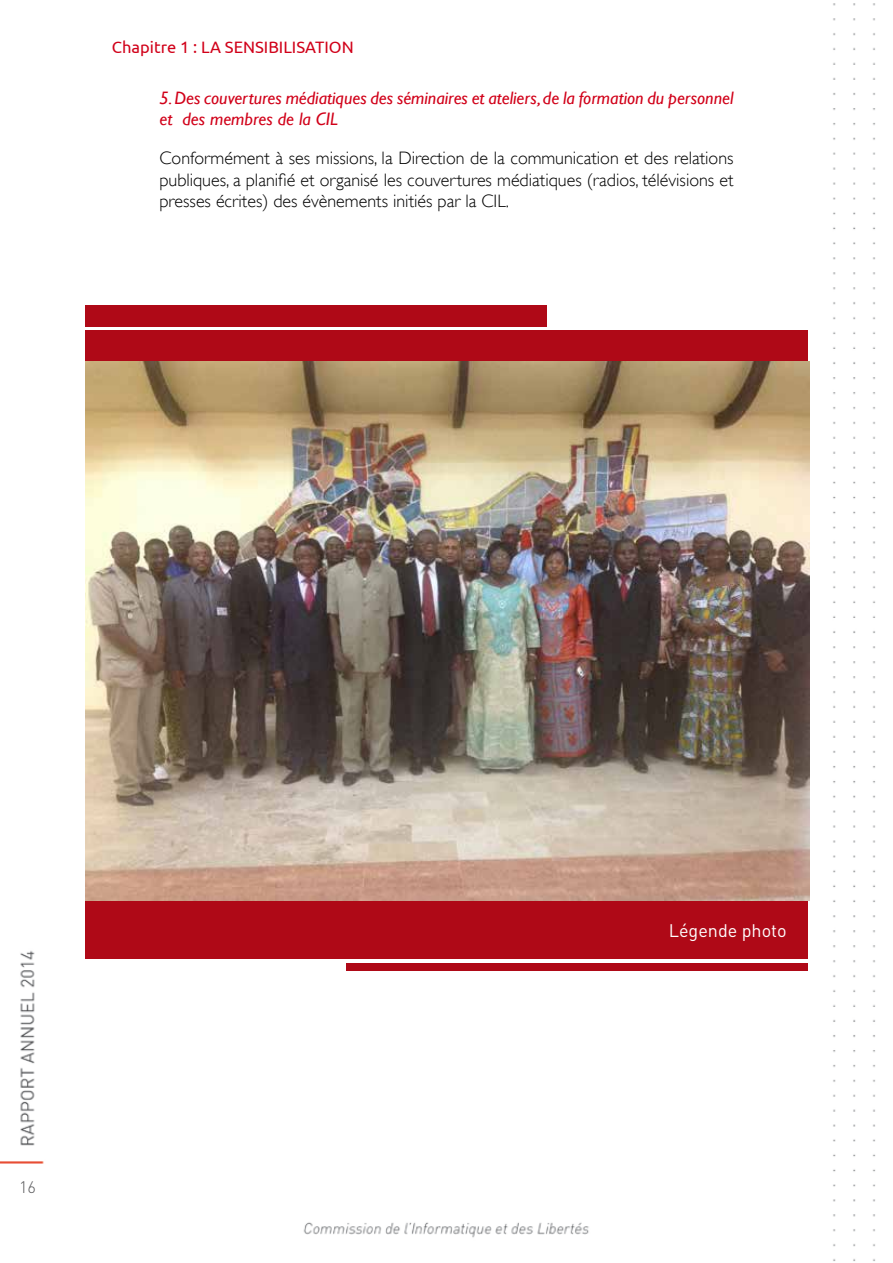
<style>
.page{position:relative;width:893px;height:1263px;background:#fff}
.page>*{position:absolute;margin:0;border:0;box-sizing:border-box;transform-origin:0 0}
.t1{font:300 18px/21.6px "Gill Sans";color:#000;text-align:justify}
.t2{font:italic 18px/21.6px "Gill Sans";color:#d10019}
.t3{font:18px "DIN";color:#fff}
.t4{font:16.5px "Ubuntu";color:#d10019}
.t5{font:300 16.5px "DIN";color:#58585a}
</style>
<div class="page">
<img style="left:0;top:3px;width:876px;height:1258px">
<div style="left:85px;top:331px;width:723px;height:34px;background:#af0917"></div>
<div style="left:85px;top:900px;width:723px;height:59px;background:#af0917"></div>
<div style="left:347px;top:963px;width:461px;height:7px;background:#af0917"></div>
<div style="left:85px;top:305px;width:461px;height:21px;background:#af0917"></div>
<img style="left:85px;top:361px;width:724px;height:539px">
<p class="t4" style="left:112px;top:37px;width:243px">Chapitre 1 : LA SENSIBILISATION</p>
<p class="t2" style="left:159px;top:87px;width:575px">5. Des couvertures médiatiques des séminaires et ateliers, de la formation du personnel et des membres de la CIL</p>
<p class="t1" style="left:159px;top:147px;width:576px">Conformément à ses missions, la Direction de la communication et des relations publiques, a planifié et organisé les couvertures médiatiques (radios, télévisions et presses écrites) des évènements initiés par la CIL.</p>
<p class="t5" style="left:19px;top:1177px;width:18px">16</p>
<p class="t3" style="left:669px;top:919px;width:119px">Légende photo</p>
</div>
